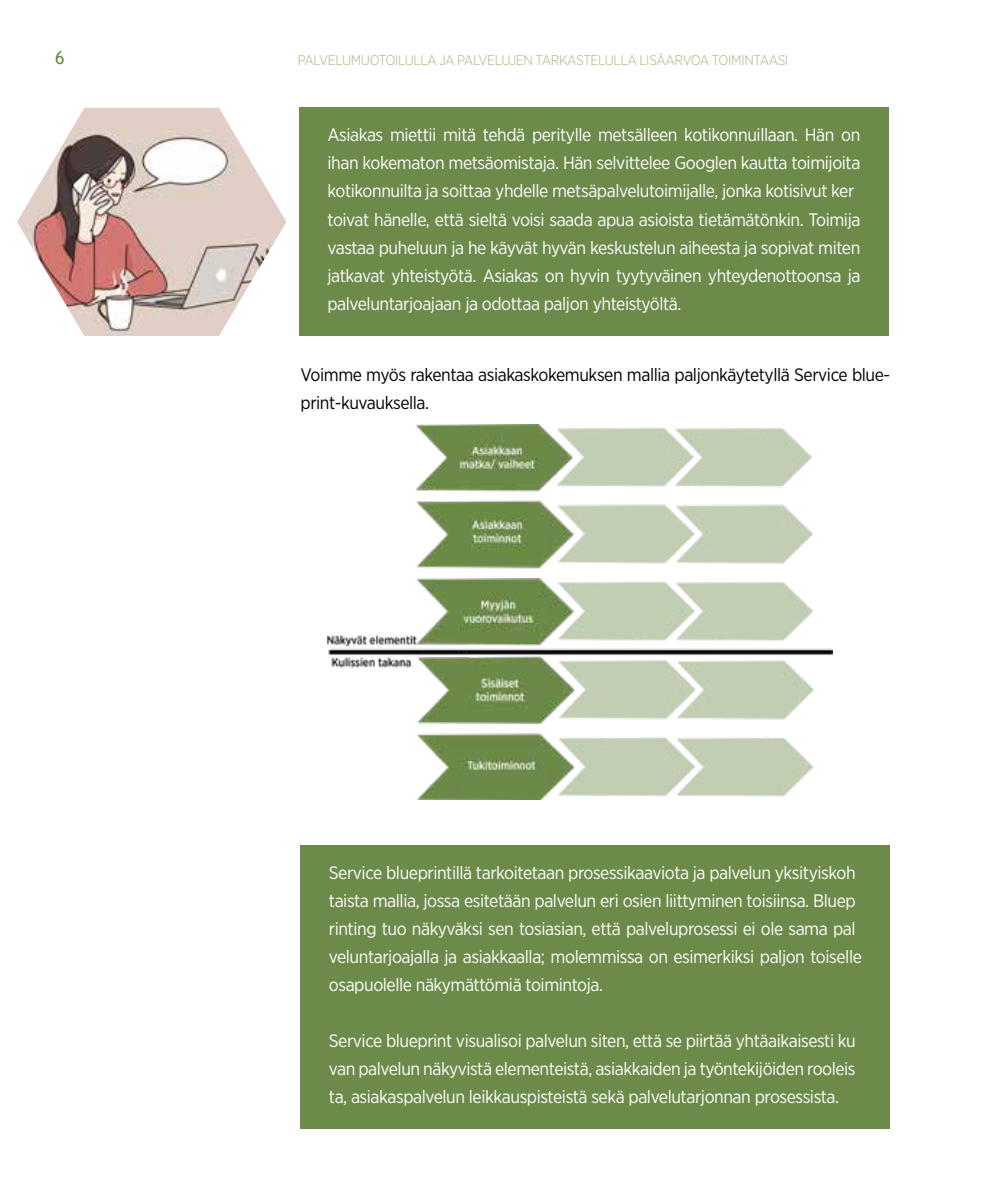
<style>
.page{position:relative;width:998px;height:1191px;background:#fff}
.page>*{position:absolute;margin:0;border:0;box-sizing:border-box;transform-origin:0 0}
.t1{font:18px/28px "Gotham Narrow";letter-spacing:-.025em;color:#fff}
.t2{font:18px/28px "Gotham Narrow";letter-spacing:-.025em;color:#000}
.t3{font:18px "Trebuchet MS";color:#6c8a49}
.t4{font:300 14px "Gotham Narrow";letter-spacing:-.025em;color:#adb27d}
</style>
<div class="page">
<div style="left:299px;top:108px;width:590px;height:228px;background:#6c8a49"></div>
<div style="left:300px;top:845px;width:590px;height:283px;background:#6c8a49"></div>
<img style="left:17px;top:108px;width:269px;height:228px">
<img style="left:327px;top:425px;width:505px;height:374px">
<p class="t3" style="left:55px;top:47px;width:11px">6</p>
<p class="t4" style="left:298px;top:52px;width:492px">PALVELUMUOTOILULLA JA PALVELUJEN TARKASTELULLA LISÄARVOA TOIMINTAASI</p>
<p class="t1" style="left:327px;top:121px;width:534px">Asiakas miettii mitä tehdä peritylle metsälleen kotikonnuillaan. Hän on ihan kokematon metsäomistaja. Hän selvittelee Googlen kautta toimijoita kotikonnuilta ja soittaa yhdelle metsäpalvelutoimijalle, jonka kotisivut ker toivat hänelle, että sieltä voisi saada apua asioista tietämätönkin. Toimija vastaa puheluun ja he käyvät hyvän keskustelun aiheesta ja sopivat miten jatkavat yhteistyötä. Asiakas on hyvin tyytyväinen yhteydenottoonsa ja palveluntarjoajaan ja odottaa paljon yhteistyöltä.</p>
<p class="t2" style="left:300px;top:360px;width:591px">Voimme myös rakentaa asiakaskokemuksen mallia paljonkäytetyllä Service blue&shy;print-kuvauksella.</p>
<p class="t1" style="left:329px;top:858px;width:534px">Service blueprintillä tarkoitetaan prosessikaaviota ja palvelun yksityiskoh taista mallia, jossa esitetään palvelun eri osien liittyminen toisiinsa. Bluep rinting tuo näkyväksi sen tosiasian, että palveluprosessi ei ole sama pal veluntarjoajalla ja asiakkaalla; molemmissa on esimerkiksi paljon toiselle osapuolelle näkymättömiä toimintoja.</p>
<p class="t1" style="left:329px;top:1026px;width:528px;text-align:justify">Service blueprint visualisoi palvelun siten, että se piirtää yhtäaikaisesti ku van palvelun näkyvistä elementeistä, asiakkaiden ja työntekijöiden rooleis ta, asiakaspalvelun leikkauspisteistä sekä palvelutarjonnan prosessista.</p>
</div>
